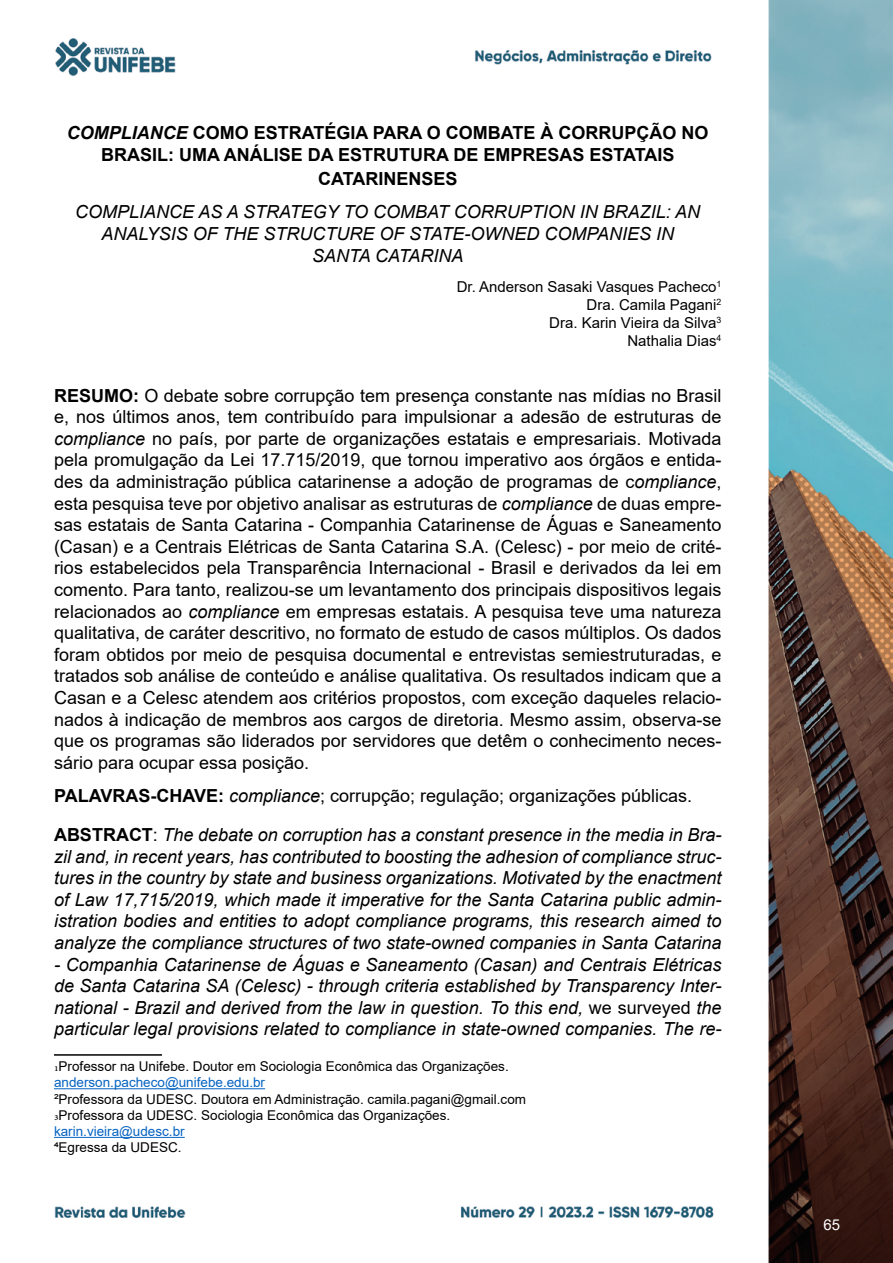
<style>
.page{position:relative;width:893px;height:1263px;background:#fff}
.page>*{position:absolute;margin:0;border:0;box-sizing:border-box;transform-origin:0 0}
.t1{font:18px/21.6px "Arial";color:#000;text-align:justify}
.t2{font:italic 18px/21.6px "Arial";color:#000;text-align:justify}
.t3{font:700 18px/21.6px "Arial";color:#000;text-align:center}
.t4{font:15px/18px "Arial";color:#000;text-align:right}
.t5{font:15px "Arial";color:#fff}
.t6{font:13.5px/16.2px "Arial";color:#000}
.s1{font-style:italic}
.s2{font-weight:700}
.s3{font-weight:700;font-style:normal}
.s4{font-style:normal}
.s5{font-family:"Minion Pro"}
.s6{color:#0563c1}
</style>
<div class="page">
<img style="left:54px;top:0;width:839px;height:1263px">
<hr style="left:54px;top:1054px;width:108px;height:2px;background:#000">
<hr style="left:54px;top:1088px;width:211px;height:1px;background:#0563c1">
<hr style="left:54px;top:1137px;width:131px;height:1px;background:#0563c1">
<p class="t3" style="left:67px;top:122px;width:643px"><span class="s1">COMPLIANCE</span> COMO ESTRATÉGIA PARA O COMBATE À CORRUPÇÃO NO<br>BRASIL: UMA ANÁLISE DA ESTRUTURA DE EMPRESAS ESTATAIS</p>
<p class="t3" style="left:318px;top:168px;width:141px">CATARINENSES</p>
<p class="t2" style="left:75px;top:201px;width:627px;text-align:center">COMPLIANCE AS A STRATEGY TO COMBAT CORRUPTION IN BRAZIL: AN<br>ANALYSIS OF THE STRUCTURE OF STATE-OWNED COMPANIES IN<br>SANTA CATARINA</p>
<p class="t4" style="left:457px;top:278px;width:266px">Dr. Anderson Sasaki Vasques Pacheco<sup>1<br></sup>Dra. Camila Pagani<sup>2<br></sup>Dra. Karin Vieira da Silva<sup>3<br></sup>Nathalia Dias<sup>4</sup></p>
<p class="t1" style="left:54px;top:384px;width:669px"><span class="s2">RESUMO:</span> O debate sobre corrupção tem presença constante nas mídias no Brasil e, nos últimos anos, tem contribuído para impulsionar a adesão de estruturas de <span class="s1">compliance</span> no país, por parte de organizações estatais e empresariais. Motivada pela promulgação da Lei 17.715/2019, que tornou imperativo aos órgãos e entida&shy;des da administração pública catarinense a adoção de programas de c<span class="s1">ompliance</span>, esta pesquisa teve por objetivo analisar as estruturas de <span class="s1">compliance</span> de duas empre&shy;sas estatais de Santa Catarina - Companhia Catarinense de Águas e Saneamento (Casan) e a Centrais Elétricas de Santa Catarina S.A. (Celesc) - por meio de crité&shy;rios estabelecidos pela Transparência Internacional - Brasil e derivados da lei em comento. Para tanto, realizou-se um levantamento dos principais dispositivos legais relacionados ao <span class="s1">compliance</span> em empresas estatais. A pesquisa teve uma natureza qualitativa, de caráter descritivo, no formato de estudo de casos múltiplos. Os dados foram obtidos por meio de pesquisa documental e entrevistas semiestruturadas, e tratados sob análise de conteúdo e análise qualitativa. Os resultados indicam que a Casan e a Celesc atendem aos critérios propostos, com exceção daqueles relacio&shy;nados à indicação de membros aos cargos de diretoria. Mesmo assim, observa-se que os programas são liderados por servidores que detêm o conhecimento neces&shy;sário para ocupar essa posição.</p>
<p class="t2" style="left:54px;top:777px;width:669px;line-height:38.5px"><span class="s3">PALAVRAS-CHAVE:</span> compliance<span class="s4">; corrupção; regulação; organizações públicas.<br></span><span class="s3">ABSTRACT</span><span class="s4">:</span> The debate on corruption has a constant presence in the media in Bra-</p>
<p class="t2" style="left:54px;top:846px;width:669px">zil and, in recent years, has contributed to boosting the adhesion of compliance struc&shy;tures in the country by state and business organizations. Motivated by the enactment of Law 17,715/2019, which made it imperative for the Santa Catarina public admin&shy;istration bodies and entities to adopt compliance programs, this research aimed to analyze the compliance structures of two state-owned companies in Santa Catarina</p>
<p class="t2" style="left:54px;top:954px;width:669px">- Companhia Catarinense de Águas e Saneamento (Casan) and Centrais Elétricas de Santa Catarina SA (Celesc) - through criteria established by Transparency Inter&shy;national - Brazil and derived from the law in question. To this end, <span class="s4">we surveyed</span> the particular legal provisions related to compliance in state-owned companies. The re-</p>
<p class="t6" style="left:54px;top:1058px;width:456px"><span class="s5">1</span>Professor na Unifebe. Doutor em Sociologia Econômica das Organizações. <span class="s6">anderson.pacheco@unifebe.edu.br</span></p>
<p class="t6" style="left:54px;top:1090px;width:474px">²Professora da UDESC. Doutora em Administração. camila.pagani@gmail.com<br><span class="s5">3</span>Professora da UDESC. Sociologia Econômica das Organizações. <span class="s6">karin.vieira@udesc.br</span></p>
<p class="t6" style="left:54px;top:1139px;width:129px">⁴Egressa da UDESC.</p>
<p class="t5" style="left:824px;top:1215px;width:18px">65</p>
</div>
